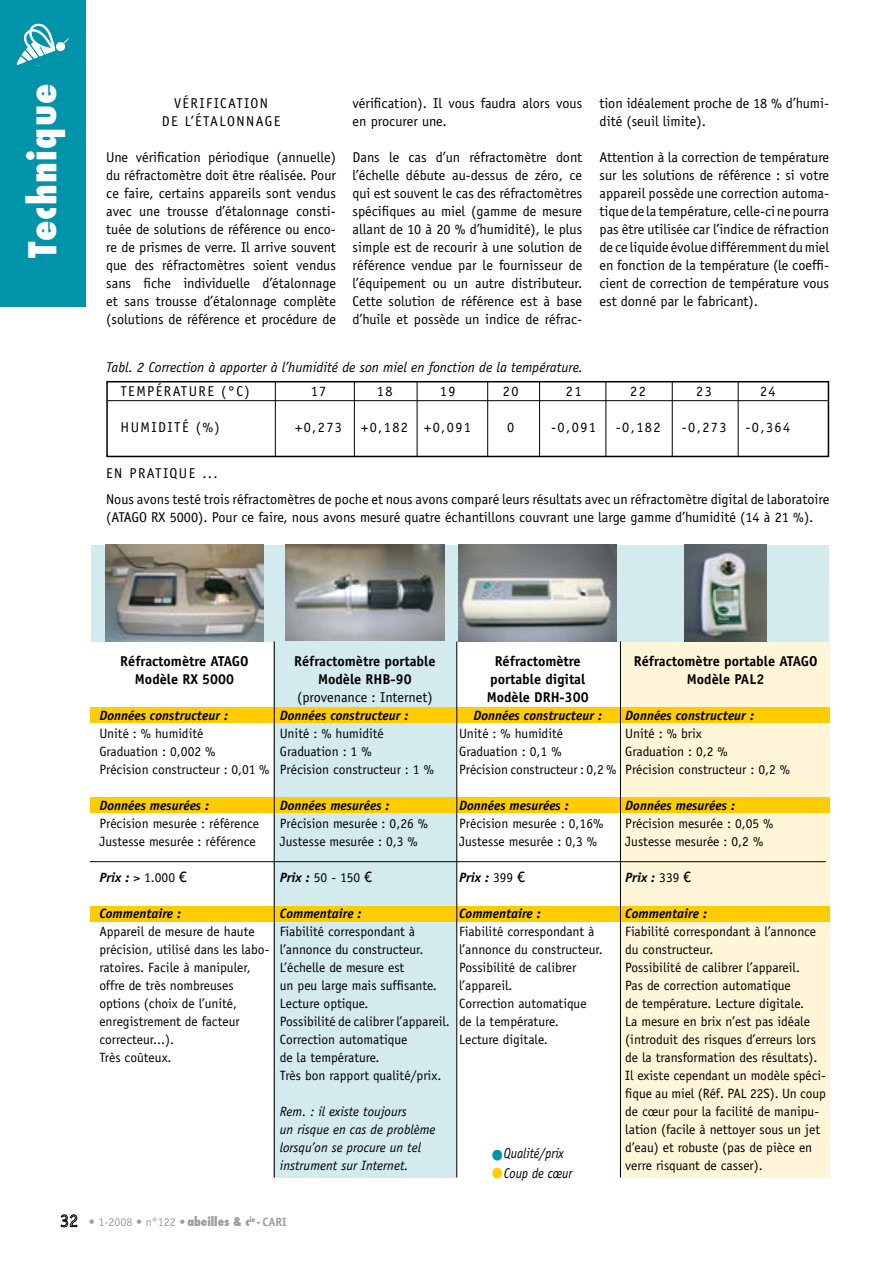
<style>
.page{position:relative;width:893px;height:1263px;background:#fff}
.page>*{position:absolute;margin:0;border:0;box-sizing:border-box;transform-origin:0 0}
.t1{font:800 condensed 37.5px "Futura";letter-spacing:.03em;color:#fff}
.t2{font:14.25px/18px "Officina Sans";color:#000;text-align:justify}
.t3{font:700 14.25px/18px "Officina Sans";color:#000;text-align:center}
.t4{font:italic 14.25px "Officina Sans";color:#000}
.t5{font:14.25px/18px "Officina Sans";letter-spacing:.1em;color:#000;text-align:center}
.t6{font:italic 14.25px "Officina Sans";color:#000;scale:.9 1}
.t7{font:13.5px/18px "Officina Sans";color:#000}
.t8{font:italic 700 13.5px "Officina Sans";color:#000}
.t9{font:italic 13.5px/18px "Officina Sans";color:#000}
.t10{font:12px "Officina Sans";color:#9d9d9c}
.s1{font-weight:700;font-style:italic}
.s2{font-family:"Trebuchet MS";font-size:14.25px}
.s3{font-weight:400;font-style:normal}
.s4{font-family:"Trebuchet MS";font-weight:400;font-style:normal;font-size:14.25px}
.s5{font-size:30px;color:#0094aa}
.s6{font-size:30px;color:#fc0}
.s7{font-family:"Futura";font-weight:800;font-stretch:condensed}
.s8{font-weight:700}
</style>
<div class="page">
<svg style="left:61px;top:1214px;width:16px;height:13px"></svg>
<div style="left:621px;top:582px;width:208px;height:595px;background:#fff5d8"></div>
<div style="left:273px;top:635px;width:184px;height:542px;background:#d3eaef"></div>
<div style="left:90px;top:707px;width:739px;height:15px;background:#fc0"></div>
<div style="left:90px;top:797px;width:739px;height:15px;background:#fc0"></div>
<div style="left:90px;top:906px;width:739px;height:15px;background:#fc0"></div>
<hr style="left:90px;top:861px;width:736px;height:1px;background:#000">
<div style="left:0;top:0;width:85px;height:306px;background:#0094aa"></div>
<div style="left:57px;top:43px;width:8px;height:8px;background:#fff;border-radius:50%"></div>
<div style="left:56px;top:42px;width:9px;height:9px;border:1px solid #fff;border-radius:50%"></div>
<svg style="left:63px;top:38px;width:6px;height:6px"></svg>
<svg style="left:17px;top:23px;width:38px;height:43px"></svg>
<div style="left:91px;top:545px;width:738px;height:96px;background:#d3eaef"></div>
<img style="left:105px;top:545px;width:159px;height:96px">
<img style="left:286px;top:545px;width:158px;height:95px">
<img style="left:458px;top:545px;width:159px;height:96px">
<img style="left:685px;top:545px;width:81px;height:96px">
<hr style="left:108px;top:400px;width:720px;height:1px;background:#000">
<div style="left:106px;top:381px;width:723px;height:76px;border:2px solid #000"></div>
<hr style="left:275px;top:382px;width:1px;height:74px;background:#000">
<hr style="left:354px;top:382px;width:1px;height:74px;background:#000">
<hr style="left:417px;top:382px;width:1px;height:74px;background:#000">
<hr style="left:487px;top:382px;width:1px;height:74px;background:#000">
<hr style="left:539px;top:382px;width:1px;height:74px;background:#000">
<hr style="left:605px;top:382px;width:1px;height:74px;background:#000">
<hr style="left:672px;top:382px;width:1px;height:74px;background:#000">
<hr style="left:738px;top:382px;width:1px;height:74px;background:#000">
<hr style="left:274px;top:641px;width:1px;height:536px;background:#000">
<hr style="left:456px;top:641px;width:1px;height:536px;background:#000">
<hr style="left:620px;top:641px;width:1px;height:536px;background:#000">
<h1 class="t1" style="left:17px;top:258px;width:175px;rotate:-90deg">Technique</h1>
<p class="t5" style="left:162px;top:94px;width:120px">VÉRIFICATION<br>DE L’ÉTALONNAGE</p>
<p class="t2" style="left:106px;top:148px;width:231px">Une vérification périodique (annuelle) du réfractomètre doit être réalisée. Pour ce faire, certains appareils sont vendus avec une trousse d’étalonnage consti&shy;tuée de solutions de référence ou enco&shy;re de prismes de verre. Il arrive souvent que des réfractomètres soient vendus sans fiche individuelle d’étalonnage et sans trousse d’étalonnage complète (solutions de référence et procédure de</p>
<p class="t2" style="left:353px;top:94px;width:231px">vérification). Il vous faudra alors vous en procurer une.</p>
<p class="t2" style="left:353px;top:148px;width:231px">Dans le cas d’un réfractomètre dont l’échelle débute au-dessus de zéro, ce qui est souvent le cas des réfractomètres spécifiques au miel (gamme de mesure allant de 10 à 20 % d’humidité), le plus simple est de recourir à une solution de référence vendue par le fournisseur de l’équipement ou un autre distributeur.<br>Cette solution de référence est à base d’huile et possède un indice de réfrac-</p>
<p class="t4" style="left:106px;top:359px;width:478px">Tabl. 2 Correction à apporter à l’humidité de son miel en fonction de la température.</p>
<p class="t2" style="left:600px;top:94px;width:231px">tion idéalement proche de 18 % d’humi&shy;dité (seuil limite).</p>
<p class="t2" style="left:600px;top:148px;width:231px">Attention à la correction de température sur les solutions de référence : si votre appareil possède une correction automa&shy;tique de la température, celle-ci ne pourra pas être utilisée car l’indice de réfraction de ce liquide évolue différemment du miel en fonction de la température (le coeffi&shy;cient de correction de température vous est donné par le fabricant).</p>
<p class="t5" style="left:121px;top:382px;width:131px">TEMPÉRATURE (°C)</p>
<p class="t2" style="left:311px;top:382px;width:17px">17</p>
<p class="t2" style="left:377px;top:382px;width:17px">18</p>
<p class="t2" style="left:440px;top:382px;width:17px">19</p>
<p class="t2" style="left:503px;top:382px;width:17px">20</p>
<p class="t2" style="left:566px;top:382px;width:17px">21</p>
<p class="t2" style="left:630px;top:382px;width:17px">22</p>
<p class="t2" style="left:696px;top:382px;width:17px">23</p>
<p class="t2" style="left:760px;top:382px;width:17px">24</p>
<p class="t5" style="left:121px;top:418px;width:101px">HUMIDITÉ (%)</p>
<p class="t2" style="left:295px;top:418px;width:48px">+0,273</p>
<p class="t2" style="left:361px;top:418px;width:111px">+0,182 +0,091</p>
<p class="t2" style="left:507px;top:418px;width:9px">0</p>
<p class="t2" style="left:551px;top:418px;width:46px">-0,091</p>
<p class="t2" style="left:616px;top:418px;width:46px">-0,182</p>
<p class="t2" style="left:682px;top:418px;width:46px">-0,273</p>
<p class="t2" style="left:745px;top:418px;width:46px">-0,364</p>
<p class="t2" style="left:106px;top:460px;width:724px;line-height:26.5px">EN PRATIQUE ...<br>Nous avons testé trois réfractomètres de poche et nous avons comparé leurs résultats avec un réfractomètre digital de laboratoire</p>
<p class="t2" style="left:106px;top:509px;width:709px">(ATAGO RX 5000). Pour ce faire, nous avons mesuré quatre échantillons couvrant une large gamme d’humidité (14 à 21 %).</p>
<p class="t3" style="left:120px;top:652px;width:130px">Réfractomètre ATAGO<br>Modèle RX 5000</p>
<p class="t8" style="left:99px;top:707px;width:130px">Données constructeur :</p>
<p class="t7" style="left:99px;top:724px;width:172px">Unité : % humidité<br>Graduation : 0,002 %<br>Précision constructeur : 0,01 %</p>
<p class="t8" style="left:99px;top:797px;width:111px">Données mesurées :</p>
<p class="t7" style="left:99px;top:814px;width:161px">Précision mesurée : référence<br>Justesse mesurée : référence</p>
<p class="t7" style="left:99px;top:868px;width:89px"><span class="s1">Prix :</span> &gt; 1.000 <span class="s2">€</span></p>
<p class="t8" style="left:99px;top:905px;width:83px">Commentaire :</p>
<p class="t7" style="left:99px;top:922px;width:172px">Appareil de mesure de haute précision, utilisé dans les labo&shy;ratoires. Facile à manipuler, offre de très nombreuses options (choix de l’unité, enregistrement de facteur correcteur...).<br>Très coûteux.</p>
<p class="t3" style="left:294px;top:652px;width:143px">Réfractomètre portable<br>Modèle RHB-90</p>
<p class="t2" style="left:297px;top:688px;width:137px">(provenance : Internet)</p>
<p class="t8" style="left:280px;top:707px;width:130px">Données constructeur :</p>
<p class="t7" style="left:280px;top:724px;width:156px">Unité : % humidité<br>Graduation : 1 %<br>Précision constructeur : 1 %</p>
<p class="t8" style="left:280px;top:797px;width:111px">Données mesurées :</p>
<p class="t7" style="left:280px;top:814px;width:150px">Précision mesurée : 0,26 %<br>Justesse mesurée : 0,3 %</p>
<p class="t7" style="left:280px;top:868px;width:93px"><span class="s1">Prix :</span> 50 - 150 <span class="s2">€</span></p>
<p class="t8" style="left:280px;top:905px;width:83px">Commentaire :</p>
<p class="t7" style="left:280px;top:922px;width:172px">Fiabilité correspondant à l’annonce du constructeur.<br>L’échelle de mesure est<br>un peu large mais suffisante.<br>Lecture optique.<br>Possibilité de calibrer l’appareil.<br>Correction automatique<br>de la température.<br>Très bon rapport qualité/prix.</p>
<p class="t9" style="left:280px;top:1102px;width:157px">Rem. : il existe toujours<br>un risque en cas de problème lorsqu’on se procure un tel instrument sur Internet.</p>
<p class="t3" style="left:487px;top:652px;width:103px">Réfractomètre portable digital<br>Modèle DRH-300</p>
<p class="t8" style="left:473px;top:707px;width:130px">Données constructeur :</p>
<p class="t7" style="left:459px;top:724px;width:159px">Unité : % humidité<br>Graduation : 0,1 %<br>Précision constructeur : 0,2 %</p>
<p class="t8" style="left:459px;top:797px;width:111px">Données mesurées :</p>
<p class="t7" style="left:459px;top:814px;width:146px">Précision mesurée : 0,16%<br>Justesse mesurée : 0,3 %</p>
<p class="t8" style="left:459px;top:869px;width:67px">Prix : <span class="s3">399</span> <span class="s4">€</span></p>
<p class="t8" style="left:459px;top:905px;width:83px">Commentaire :</p>
<p class="t7" style="left:459px;top:922px;width:145px">Fiabilité correspondant à l’annonce du constructeur.<br>Possibilité de calibrer l’appareil.<br>Correction automatique de la température.<br>Lecture digitale.</p>
<p class="t6" style="left:490px;top:1145px;width:83px"><span class="s5">•</span>Qualité/prix</p>
<p class="t6" style="left:490px;top:1165px;width:93px"><span class="s6">•</span>Coup de cœur</p>
<p class="t3" style="left:634px;top:652px;width:185px">Réfractomètre portable ATAGO<br>Modèle PAL2</p>
<p class="t8" style="left:625px;top:707px;width:130px">Données constructeur :</p>
<p class="t7" style="left:625px;top:724px;width:166px">Unité : % brix<br>Graduation : 0,2 %<br>Précision constructeur : 0,2 %</p>
<p class="t8" style="left:625px;top:797px;width:111px">Données mesurées :</p>
<p class="t7" style="left:625px;top:814px;width:150px">Précision mesurée : 0,05 %<br>Justesse mesurée : 0,2 %</p>
<p class="t8" style="left:625px;top:869px;width:67px">Prix : <span class="s3">339</span> <span class="s4">€</span></p>
<p class="t8" style="left:625px;top:905px;width:83px">Commentaire :</p>
<p class="t7" style="left:625px;top:922px;width:202px">Fiabilité correspondant à l’annonce du constructeur.<br>Possibilité de calibrer l’appareil.<br>Pas de correction automatique<br>de température. Lecture digitale.<br>La mesure en brix n’est pas idéale (introduit des risques d’erreurs lors de la transformation des résultats).<br>Il existe cependant un modèle spéci&shy;fique au miel (Réf. PAL 22S). Un coup de cœur pour la facilité de manipu&shy;lation (facile à nettoyer sous un jet d’eau) et robuste (pas de pièce en verre risquant de casser).</p>
<p class="t10" style="left:89px;top:1215px;width:199px">• 1-2008 • n°122 • <span class="s7">abeilles &amp; c</span><sup>ie</sup> <span class="s7">-</span> <span class="s8">CARI</span></p>
</div>
